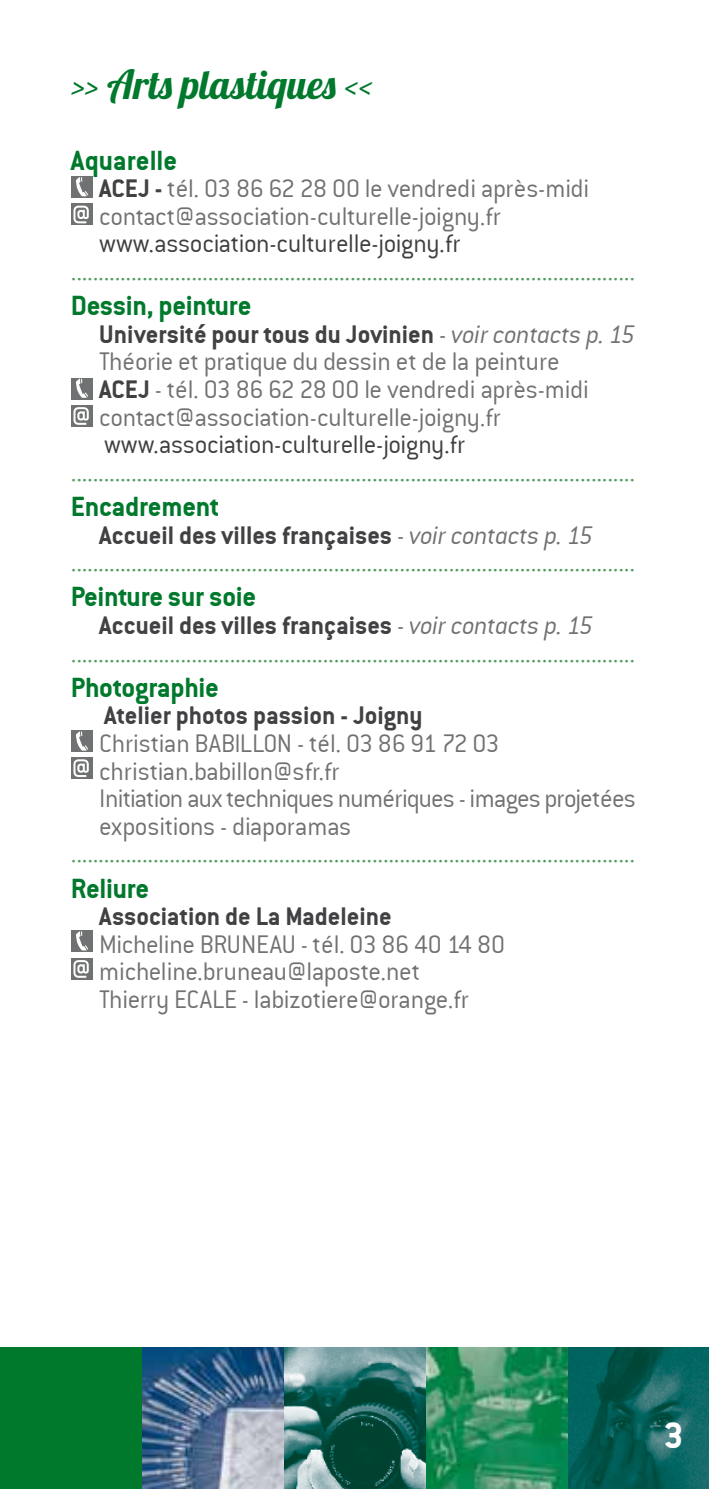
<style>
.page{position:relative;width:709px;height:1489px;background:#fff}
.page>*{position:absolute;margin:0;border:0;box-sizing:border-box;transform-origin:0 0}
.t1{font:40px "Lobster 1.4";color:#00792c}
.t2{font:40px "Conduit ITCTT Bold";color:#fff}
.t3{font:30px "Conduit ITCTT Bold";letter-spacing:-.01em;color:#00792c}
.t4{font:27.5px "Conduit ITCTT Light";color:#4f9b5e}
.t5{font:27.5px/27.5px "Conduit ITCTT Light";letter-spacing:-.015em;color:#707172}
.t6{font:27.5px "Conduit ITCTT Bold";color:#414043}
.t7{font:27.5px "Conduit ITCTT Light";letter-spacing:-.015em;color:#3e3d40}
.s1{font-family:"Conduit ITCTT Bold";color:#414043}
.s2{font-family:"Conduit ITCTT Light";color:#707172}
.s3{font-family:"Conduit ITCTT Light";font-style:italic;color:#707172}
</style>
<div class="page">
<img style="left:142px;top:1347px;width:567px;height:141px">
<div style="left:0;top:1346px;width:142px;height:142px;background:#00792c"></div>
<svg style="left:71px;top:204px;width:21px;height:21px"></svg>
<svg style="left:73px;top:206px;width:16px;height:17px"></svg>
<div style="left:71px;top:176px;width:21px;height:22px;background:#707172"></div>
<svg style="left:76px;top:177px;width:12px;height:19px"></svg>
<div style="left:71px;top:405px;width:21px;height:21px;background:#707172"></div>
<svg style="left:73px;top:407px;width:16px;height:18px"></svg>
<div style="left:71px;top:378px;width:21px;height:21px;background:#707172"></div>
<svg style="left:76px;top:379px;width:12px;height:19px"></svg>
<div style="left:71px;top:958px;width:21px;height:21px;background:#707172"></div>
<svg style="left:73px;top:960px;width:16px;height:17px"></svg>
<div style="left:71px;top:930px;width:21px;height:21px;background:#707172"></div>
<svg style="left:76px;top:931px;width:12px;height:19px"></svg>
<div style="left:71px;top:757px;width:21px;height:21px;background:#707172"></div>
<svg style="left:73px;top:759px;width:16px;height:18px"></svg>
<div style="left:71px;top:730px;width:21px;height:22px;background:#707172"></div>
<svg style="left:76px;top:731px;width:12px;height:19px"></svg>
<h1 class="t1" style="left:71px;top:59px;width:304px">&gt;&gt; Arts plastiques &lt;&lt;</h1>
<p class="t3" style="left:71px;top:142px;width:108px">Aquarelle</p>
<p class="t5" style="left:99px;top:174px;width:491px"><span class="s1">ACEJ -</span> tél. 03 86 62 28 00 le vendredi après-midi contact@association-culturelle-joigny.fr</p>
<p class="t7" style="left:99px;top:227px;width:363px">www.association-culturelle-joigny.fr</p>
<p class="t4" style="left:71px;top:255px;width:565px">.......................................................................................................</p>
<p class="t3" style="left:71px;top:288px;width:182px">Dessin, peinture</p>
<p class="t6" style="left:99px;top:318px;width:537px">Université pour tous du Jovinien <span class="s2">-</span> <span class="s3">voir contacts p. 15</span></p>
<p class="t5" style="left:99px;top:347px;width:491px">Théorie et pratique du dessin et de la peinture<br><span class="s1">ACEJ</span> - tél. 03 86 62 28 00 le vendredi après-midi contact@association-culturelle-joigny.fr</p>
<p class="t7" style="left:104px;top:428px;width:363px">www.association-culturelle-joigny.fr</p>
<p class="t4" style="left:71px;top:455px;width:565px">.......................................................................................................</p>
<p class="t3" style="left:71px;top:488px;width:150px">Encadrement</p>
<p class="t6" style="left:99px;top:518px;width:495px">Accueil des villes françaises <span class="s2">-</span> <span class="s3">voir contacts p. 15</span></p>
<p class="t4" style="left:71px;top:545px;width:565px">.......................................................................................................</p>
<p class="t3" style="left:71px;top:579px;width:187px">Peinture sur soie</p>
<p class="t6" style="left:99px;top:608px;width:495px">Accueil des villes françaises <span class="s2">-</span> <span class="s3">voir contacts p. 15</span></p>
<p class="t4" style="left:71px;top:636px;width:565px">.......................................................................................................</p>
<p class="t3" style="left:71px;top:669px;width:149px">Photographie</p>
<p class="t6" style="left:104px;top:699px;width:320px">Atelier photos passion - Joigny</p>
<p class="t5" style="left:99px;top:728px;width:538px">Christian BABILLON - tél. 03 86 91 72 03 christian.babillon@sfr.fr<br>Initiation aux techniques numériques - images projetées expositions - diaporamas</p>
<p class="t4" style="left:71px;top:836px;width:565px">.......................................................................................................</p>
<p class="t3" style="left:71px;top:870px;width:80px">Reliure</p>
<p class="t6" style="left:99px;top:899px;width:294px">Association de La Madeleine</p>
<p class="t5" style="left:99px;top:929px;width:407px">Micheline BRUNEAU - tél. 03 86 40 14 80 micheline.bruneau@laposte.net<br>Thierry ECALE - labizotiere@orange.fr</p>
<h1 class="t2" style="left:663px;top:1411px;width:22px">3</h1>
</div>
